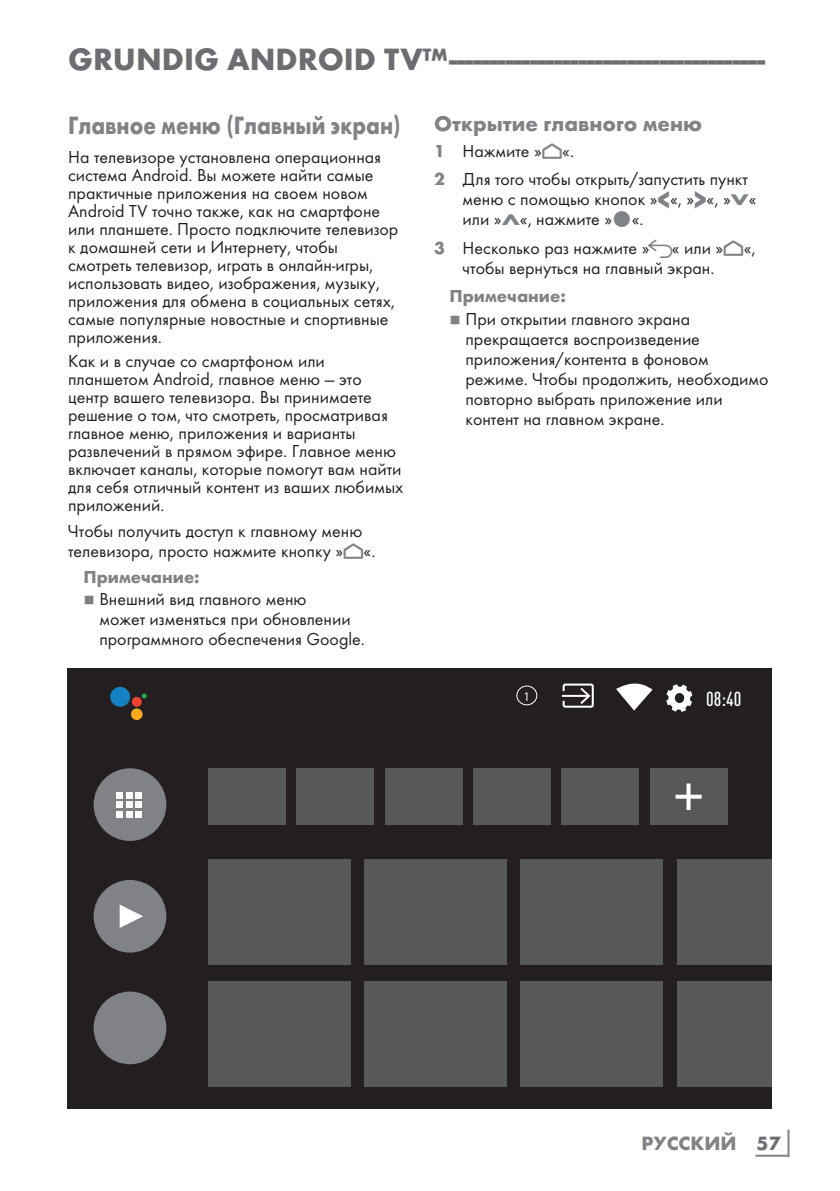
<style>
.page{position:relative;width:840px;height:1191px;background:#fff}
.page>*{position:absolute;margin:0;border:0;box-sizing:border-box;transform-origin:0 0}
.t1{font:700 32px "Futura TOT";color:#6c6d70}
.t2{font:700 26px "Futura TOT";color:#808285;scale:.85 1}
.t3{font:700 22px "Futura TOT";color:#808285}
.t4{font:700 20px "Futura TOT";color:#808285}
.t5{font:500 condensed 20px "DIN Pro";color:#fff}
.t6{font:18px/18px "Futura TOT Boo";color:#231f20}
.t7{font:700 18px "Futura TOT";color:#808285}
.t8{font:500 condensed 12px "DIN Pro";color:#fff}
.t9{font:8px "Grund Son Se";color:#808285}
.s1{font-family:"Arcelik TS9 Android";font-size:24px;color:#808285}
.s2{font-family:"Futura TOT";font-weight:700;color:#808285}
.s3{font-family:"Futura TOT";font-weight:700;font-size:27.2px;color:#808285}
.s4{font-family:"Futura TOT";font-weight:700;font-size:16px;color:#808285}
.s5{font-family:"Arcelik TS9 Android";font-size:20px;color:#808285}
.s6{color:#6c6d70}
</style>
<div class="page">
<hr style="left:787px;top:1129px;width:2px;height:27px;background:#808285">
<hr style="left:755px;top:1154px;width:33px;height:2px;background:#808285">
<div style="left:67px;top:668px;width:704px;height:440px;background:#231f20"></div>
<div style="left:94px;top:768px;width:72px;height:73px;background:#808285;border-radius:50%"></div>
<div style="left:116px;top:792px;width:7px;height:6px;background:#fff"></div>
<div style="left:116px;top:801px;width:7px;height:7px;background:#fff"></div>
<div style="left:116px;top:811px;width:7px;height:6px;background:#fff"></div>
<svg style="left:126px;top:792px;width:6px;height:6px"></svg>
<div style="left:126px;top:801px;width:6px;height:7px;background:#fff"></div>
<svg style="left:126px;top:811px;width:6px;height:6px"></svg>
<div style="left:135px;top:792px;width:7px;height:6px;background:#fff"></div>
<div style="left:135px;top:801px;width:7px;height:7px;background:#fff"></div>
<div style="left:135px;top:811px;width:7px;height:6px;background:#fff"></div>
<div style="left:94px;top:991px;width:72px;height:73px;background:#808285;border-radius:50%"></div>
<div style="left:94px;top:880px;width:72px;height:72px;background:#808285;border-radius:50%"></div>
<svg style="left:120px;top:904px;width:23px;height:24px"></svg>
<div style="left:208px;top:768px;width:77px;height:57px;background:#57585a"></div>
<div style="left:208px;top:859px;width:143px;height:105px;background:#57585a"></div>
<div style="left:208px;top:981px;width:143px;height:105px;background:#57585a"></div>
<div style="left:363px;top:859px;width:143px;height:105px;background:#57585a"></div>
<div style="left:363px;top:981px;width:143px;height:105px;background:#57585a"></div>
<div style="left:520px;top:859px;width:143px;height:105px;background:#57585a"></div>
<div style="left:520px;top:981px;width:143px;height:105px;background:#57585a"></div>
<div style="left:677px;top:859px;width:93px;height:105px;background:#57585a"></div>
<div style="left:677px;top:981px;width:93px;height:105px;background:#57585a"></div>
<div style="left:385px;top:768px;width:77px;height:57px;background:#57585a"></div>
<div style="left:561px;top:768px;width:77px;height:57px;background:#57585a"></div>
<div style="left:296px;top:768px;width:78px;height:57px;background:#57585a"></div>
<div style="left:473px;top:768px;width:77px;height:57px;background:#57585a"></div>
<div style="left:649px;top:768px;width:78px;height:57px;background:#57585a"></div>
<svg style="left:686px;top:783px;width:4px;height:27px"></svg>
<svg style="left:675px;top:794px;width:26px;height:4px"></svg>
<div style="left:562px;top:683px;width:31px;height:24px;border:2px solid #fff;border-radius:2px"></div>
<div style="left:560px;top:692px;width:6px;height:8px;background:#2f2b2c"></div>
<div style="left:559px;top:691px;width:8px;height:10px;border:2px solid #231f20"></div>
<hr style="left:561px;top:695px;width:27px;height:2px;background:#fff">
<svg style="left:578px;top:685px;width:13px;height:21px"></svg>
<div style="left:516px;top:685px;width:21px;height:20px;border:1px solid #fff;border-radius:50%"></div>
<svg style="left:616px;top:683px;width:36px;height:27px"></svg>
<svg style="left:666px;top:684px;width:26px;height:28px"></svg>
<svg style="left:142px;top:693px;width:5px;height:5px"></svg>
<div style="left:132px;top:697px;width:10px;height:10px;background:#eb4434;border-radius:50%"></div>
<div style="left:131px;top:708px;width:11px;height:12px;background:#faab1a;border-radius:50%"></div>
<div style="left:110px;top:687px;width:20px;height:20px;background:#1680c4;border-radius:50%"></div>
<h1 class="t1" style="left:68px;top:40px;width:698px">GRUNDIG ANDROID TV™----------------------------------------</h1>
<h2 class="t2" style="left:68px;top:109px;width:392px">Главное меню (Главный экран)</h2>
<p class="t6" style="left:68px;top:148px;width:331px">На телевизоре установлена операционная система Android. Вы можете найти самые практичные приложения на своем новом Android TV точно также, как на смартфоне или планшете. Просто подключите телевизор к домашней сети и Интернету, чтобы смотреть телевизор, играть в онлайн-игры, использовать видео, изображения, музыку, приложения для обмена в социальных сетях, самые популярные новостные и спортивные приложения.</p>
<p class="t6" style="left:68px;top:352px;width:336px">Как и в случае со смартфоном или планшетом Android, главное меню — это центр вашего телевизора. Вы принимаете решение о том, что смотреть, просматривая главное меню, приложения и варианты развлечений в прямом эфире. Главное меню включает каналы, которые помогут вам найти для себя отличный контент из ваших любимых приложений.</p>
<p class="t6" style="left:68px;top:521px;width:309px;line-height:20px">Чтобы получить доступ к главному меню телевизора, просто нажмите кнопку »<span class="s1">p</span>«.</p>
<p class="t7" style="left:83px;top:565px;width:118px">Примечание:</p>
<p class="t9" style="left:83px;top:596px;width:13px">7</p>
<p class="t6" style="left:99px;top:589px;width:267px;line-height:20px">Внешний вид главного меню<br>может изменяться при обновлении программного обеспечения Google.</p>
<p class="t3" style="left:434px;top:110px;width:269px">Открытие главного меню</p>
<p class="t6" style="left:434px;top:136px;width:315px;line-height:28.6px"><span class="s2">1</span> Нажмите »<span class="s1">p</span>«.<br><span class="s2">2</span> Для того чтобы открыть/запустить пункт</p>
<p class="t6" style="left:462px;top:189px;width:295px;line-height:20px">меню с помощью кнопок »<span class="s3">&lt;</span>«, »<span class="s3">&gt;</span>«, »<span class="s4">V</span>« или »<span class="s4">Λ</span>«, нажмите » «.</p>
<p class="t6" style="left:462px;top:237px;width:294px;line-height:20px;text-indent:-28px"><span class="s2">3</span> Несколько раз нажмите » <span class="s5">r</span>« или »<span class="s1">p</span>«, чтобы вернуться на главный экран.</p>
<p class="t7" style="left:449px;top:285px;width:118px">Примечание:</p>
<p class="t9" style="left:449px;top:316px;width:13px">7</p>
<p class="t6" style="left:465px;top:309px;width:304px;line-height:20px">При открытии главного экрана прекращается воспроизведение приложения/контента в фоновом режиме. Чтобы продолжить, необходимо повторно выбрать приложение или контент на главном экране.</p>
<p class="t8" style="left:524px;top:687px;width:6px">1</p>
<p class="t5" style="left:705px;top:684px;width:37px">08:40</p>
<p class="t4" style="left:641px;top:1131px;width:141px">РУССКИЙ <span class="s6">57</span></p>
</div>
